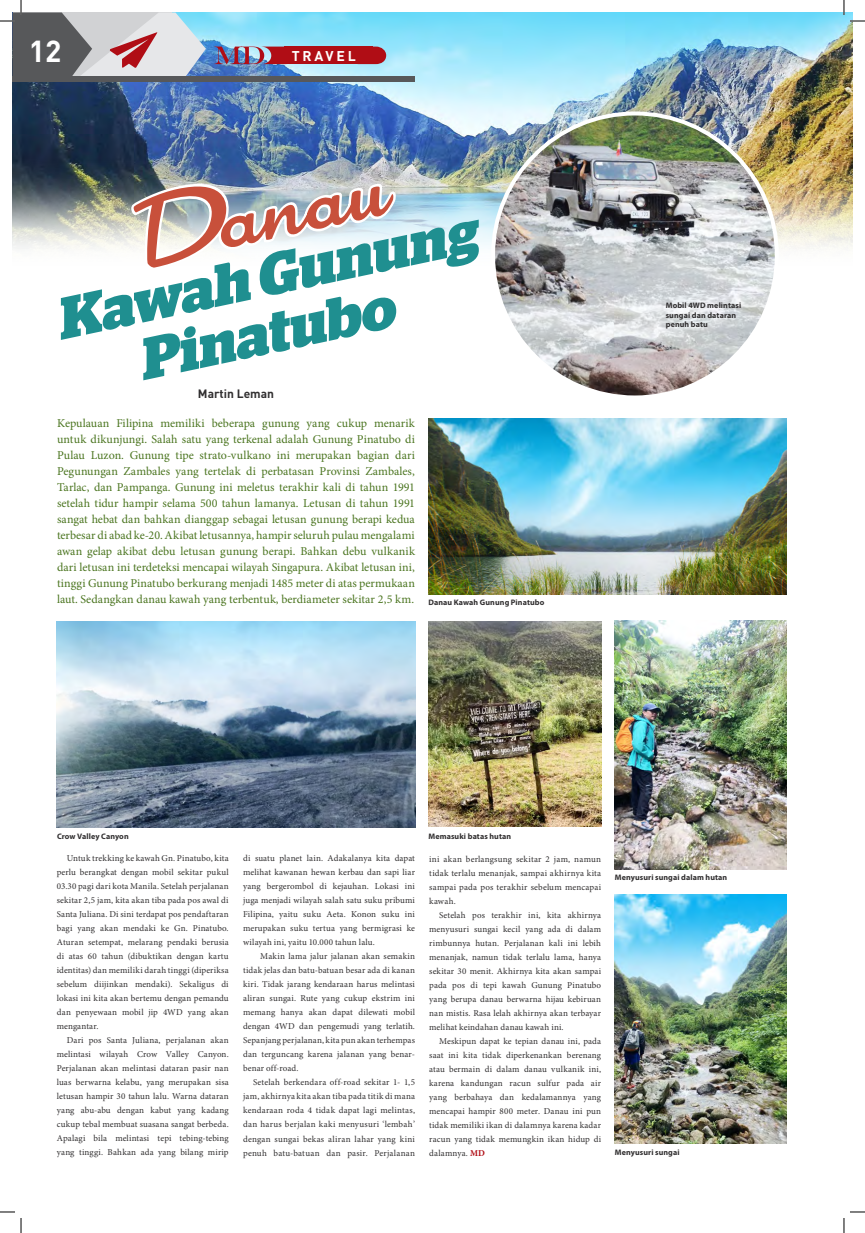
<style>
.page{position:relative;width:865px;height:1233px;background:#fff}
.page>*{position:absolute;margin:0;border:0;box-sizing:border-box;transform-origin:0 0}
.t1{font:700 30px "DIN Pro";color:#fff}
.t2{font:700 14px "DIN Pro";letter-spacing:.2em;color:#fff}
._2__Indented_body_te{font:12px/16px "Minion Pro";color:#4b7520;text-align:justify}
._3__Subjudul_level_1{font:700 12px "DIN Pro";color:#312f30}
._2__Indented_body_te-2{font:9px/14px "Minion Pro";letter-spacing:.02em;color:#312f30;text-align:justify}
._2__Indented_body_te-3{font:700 8px/9.6px "Myriad Pro";letter-spacing:.015em;color:#312f30}
.s1{font-weight:700;color:#b00d15}
</style>
<div class="page">
<img style="left:12px;top:12px;width:840px;height:328px">
<div style="left:12px;top:76px;width:403px;height:5px;background:#57585a"></div>
<div style="left:285px;top:47px;width:88px;height:17px;background:#b00d15"></div>
<svg style="left:214px;top:47px;width:71px;height:17px"></svg>
<svg style="left:373px;top:47px;width:13px;height:17px"></svg>
<svg style="left:61px;top:209px;width:417px;height:131px"></svg>
<img style="left:57px;top:621px;width:358px;height:206px">
<img style="left:428px;top:418px;width:358px;height:177px">
<img style="left:428px;top:621px;width:172px;height:205px">
<img style="left:614px;top:620px;width:172px;height:250px">
<img style="left:614px;top:894px;width:172px;height:250px">
<img style="left:492px;top:113px;width:284px;height:284px;border-radius:142px">
<img style="left:125px;top:136px;width:277px;height:245px">
<svg style="left:0;top:1211px;width:15px;height:1px"></svg>
<svg style="left:850px;top:1211px;width:14px;height:1px"></svg>
<svg style="left:0;top:0;width:206px;height:76px"></svg>
<svg style="left:20px;top:1218px;width:2px;height:15px"></svg>
<svg style="left:842px;top:0;width:22px;height:22px"></svg>
<svg style="left:843px;top:1218px;width:1px;height:15px"></svg>
<p class="t1" style="left:29px;top:26px;width:34px">12</p>
<p class="t2" style="left:291px;top:44px;width:66px">TRAVEL</p>
<p class="_3__Subjudul_level_1" style="left:198px;top:384px;width:78px">Martin Leman</p>
<p class="_2__Indented_body_te" style="left:57px;top:415px;width:359px">Kepulauan Filipina memiliki beberapa gunung yang cukup menarik untuk dikunjungi. Salah satu yang terkenal adalah Gunung Pinatubo di Pulau Luzon. Gunung tipe strato-vulkano ini merupakan bagian dari Pegunungan Zambales yang tertelak di perbatasan Provinsi Zambales, Tarlac, dan Pampanga. Gunung ini meletus terakhir kali di tahun 1991 setelah tidur hampir selama 500 tahun lamanya. Letusan di tahun 1991 sangat hebat dan bahkan dianggap sebagai letusan gunung berapi kedua terbesar di abad ke-20. Akibat letusannya, hampir seluruh pulau mengalami awan gelap akibat debu letusan gunung berapi. Bahkan debu vulkanik dari letusan ini terdeteksi mencapai wilayah Singapura. Akibat letusan ini, tinggi Gunung Pinatubo berkurang menjadi 1485 meter di atas permukaan laut. Sedangkan danau kawah yang terbentuk, berdiameter sekitar 2,5 km.</p>
<p class="_2__Indented_body_te-3" style="left:428px;top:598px;width:117px">Danau Kawah Gunung Pinatubo</p>
<p class="_2__Indented_body_te-3" style="left:665px;top:300px;width:77px">Mobil 4WD melintasi sungai dan dataran penuh batu</p>
<p class="_2__Indented_body_te-3" style="left:57px;top:831px;width:73px">Crow Valley Canyon</p>
<p class="_2__Indented_body_te-3" style="left:428px;top:831px;width:84px">Memasuki batas hutan</p>
<p class="_2__Indented_body_te-2" style="left:57px;top:851px;width:173px;text-indent:10px">Untuk trekking ke kawah Gn. Pinatubo, kita perlu berangkat dengan mobil sekitar pukul 03.30 pagi dari kota Manila. Setelah perjalanan sekitar 2,5 jam, kita akan tiba pada pos awal di Santa Juliana. Di sini terdapat pos pendaftaran bagi yang akan mendaki ke Gn. Pinatubo.<br>Aturan setempat, melarang pendaki berusia di atas 60 tahun (dibuktikan dengan kartu identitas) dan memiliki darah tinggi (diperiksa sebelum diijinkan mendaki). Sekaligus di lokasi ini kita akan bertemu dengan pemandu dan penyewaan mobil jip 4WD yang akan mengantar.</p>
<p class="_2__Indented_body_te-2" style="left:57px;top:1033px;width:173px;text-indent:10px">Dari pos Santa Juliana, perjalanan akan melintasi wilayah Crow Valley Canyon.<br>Perjalanan akan melintasi dataran pasir nan luas berwarna kelabu, yang merupakan sisa letusan hampir 30 tahun lalu. Warna dataran yang abu-abu dengan kabut yang kadang cukup tebal membuat suasana sangat berbeda.<br>Apalagi bila melintasi tepi tebing-tebing yang tinggi. Bahkan ada yang bilang mirip</p>
<p class="_2__Indented_body_te-2" style="left:243px;top:851px;width:173px">di suatu planet lain. Adakalanya kita dapat melihat kawanan hewan kerbau dan sapi liar yang bergerombol di kejauhan. Lokasi ini juga menjadi wilayah salah satu suku pribumi Filipina, yaitu suku Aeta. Konon suku ini merupakan suku tertua yang bermigrasi ke wilayah ini, yaitu 10.000 tahun lalu.</p>
<p class="_2__Indented_body_te-2" style="left:243px;top:949px;width:173px;text-indent:17px">Makin lama jalur jalanan akan semakin tidak jelas dan batu-batuan besar ada di kanan kiri. Tidak jarang kendaraan harus melintasi aliran sungai. Rute yang cukup ekstrim ini memang hanya akan dapat dilewati mobil dengan 4WD dan pengemudi yang terlatih.<br>Sepanjang perjalanan, kita pun akan terhempas dan terguncang karena jalanan yang benar&shy;benar off-road.</p>
<p class="_2__Indented_body_te-2" style="left:243px;top:1075px;width:173px;text-indent:10px">Setelah berkendara off-road sekitar 1- 1,5 jam, akhirnya kita akan tiba pada titik di mana kendaraan roda 4 tidak dapat lagi melintas, dan harus berjalan kaki menyusuri ‘lembah’ dengan sungai bekas aliran lahar yang kini penuh batu-batuan dan pasir. Perjalanan</p>
<p class="_2__Indented_body_te-2" style="left:429px;top:851px;width:173px">ini akan berlangsung sekitar 2 jam, namun tidak terlalu menanjak, sampai akhirnya kita sampai pada pos terakhir sebelum mencapai kawah.</p>
<p class="_2__Indented_body_te-2" style="left:429px;top:908px;width:173px;text-indent:10px">Setelah pos terakhir ini, kita akhirnya menyusuri sungai kecil yang ada di dalam rimbunnya hutan. Perjalanan kali ini lebih menanjak, namun tidak terlalu lama, hanya sekitar 30 menit. Akhirnya kita akan sampai pada pos di tepi kawah Gunung Pinatubo yang berupa danau berwarna hijau kebiruan nan mistis. Rasa lelah akhirnya akan terbayar melihat keindahan danau kawah ini.</p>
<p class="_2__Indented_body_te-2" style="left:429px;top:1034px;width:173px;text-indent:10px">Meskipun dapat ke tepian danau ini, pada saat ini kita tidak diperkenankan berenang atau bermain di dalam danau vulkanik ini, karena kandungan racun sulfur pada air yang berbahaya dan kedalamannya yang mencapai hampir 800 meter. Danau ini pun tidak memiliki ikan di dalamnya karena kadar racun yang tidak memungkin ikan hidup di dalamnya. <span class="s1">MD</span></p>
<p class="_2__Indented_body_te-3" style="left:614px;top:872px;width:114px">Menyusuri sungai dalam hutan</p>
<p class="_2__Indented_body_te-3" style="left:614px;top:1147px;width:66px">Menyusuri sungai</p>
</div>
